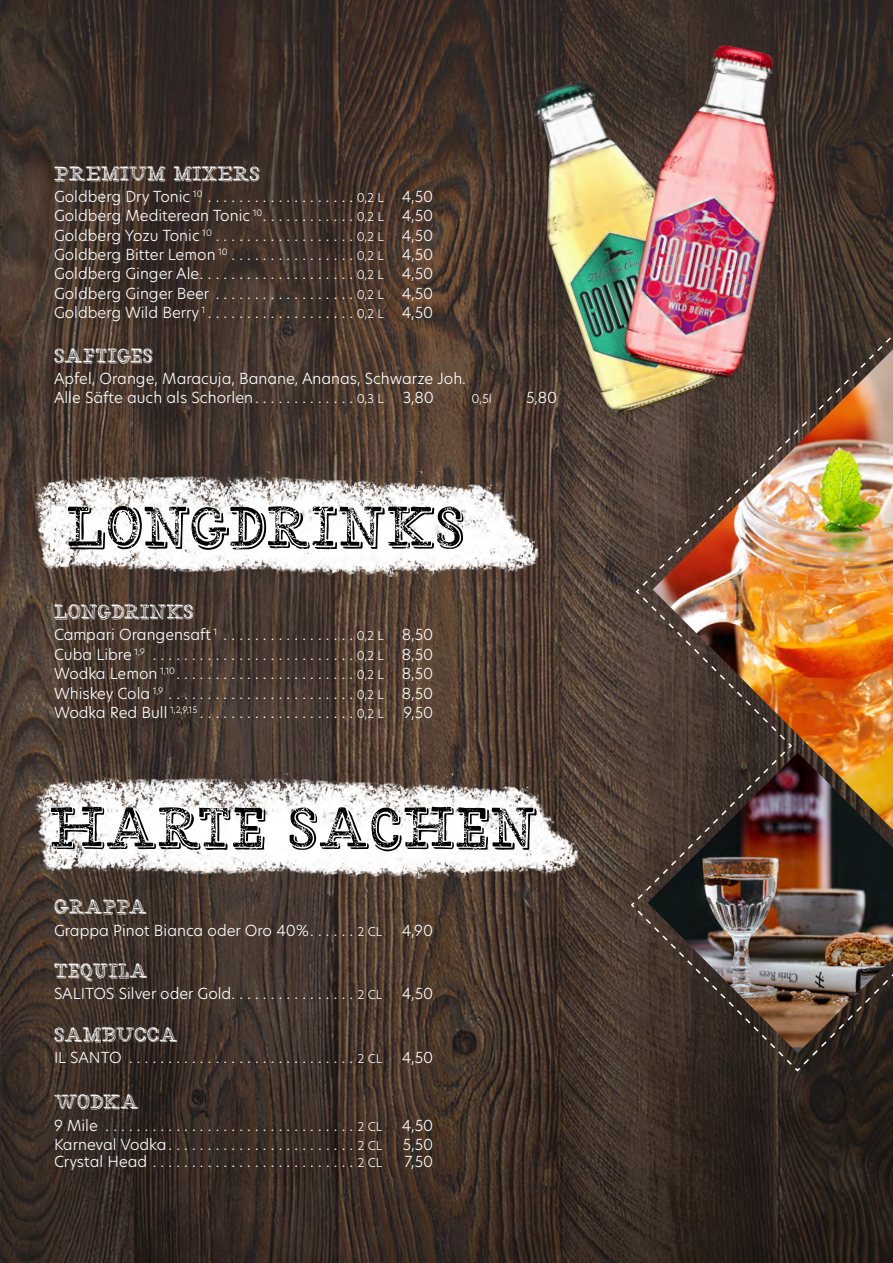
<style>
.page{position:relative;width:893px;height:1263px;background:#fff}
.page>*{position:absolute;margin:0;border:0;box-sizing:border-box;transform-origin:0 0}
.t1{font:68.4px "HMS Gilbert Slab Printed";color:#000}
.t2{font:24px "HMS Gilbert Slab Printed";color:#fff}
.t3{font:300 15px/19.4px "New Hero";color:#fff;text-align:justify}
.t4{font:300 12px "New Hero";color:#fff}
.s1{font-size:12px}
</style>
<div class="page">
<img style="left:0;top:0;width:893px;height:1263px">
<img style="left:501px;top:65px;width:129px;height:355px">
<img style="left:0;top:0;width:11px;height:357px">
<img style="left:621px;top:36px;width:186px;height:347px">
<img style="left:31px;top:471px;width:509px;height:106px">
<img style="left:31px;top:773px;width:550px;height:106px">
<img style="left:630px;top:313px;width:263px;height:760px">
<img style="left:653px;top:349px;width:240px;height:481px">
<h2 class="t2" style="left:54px;top:159px;width:208px">PREMIUM MIXERS</h2>
<p class="t3" style="left:54px;top:186px;width:381px">Goldberg Dry Tonic <sup>10</sup> . . . . . . . . . . . . . . . . . . <span class="s1">0,2 L</span> 4,50<br>Goldberg Mediterean Tonic <sup>10</sup> . . . . . . . . . . . <span class="s1">0,2 L</span> 4,50<br>Goldberg Yozu Tonic <sup>10</sup> . . . . . . . . . . . . . . . . . <span class="s1">0,2 L</span> 4,50<br>Goldberg Bitter Lemon <sup>10</sup> . . . . . . . . . . . . . . . <span class="s1">0,2 L</span> 4,50<br>Goldberg Ginger Ale . . . . . . . . . . . . . . . . . . . <span class="s1">0,2 L</span> 4,50<br>Goldberg Ginger Beer . . . . . . . . . . . . . . . . . <span class="s1">0,2 L</span> 4,50<br>Goldberg Wild Berry <sup>1</sup> . . . . . . . . . . . . . . . . . . <span class="s1">0,2 L</span> 4,50</p>
<h2 class="t2" style="left:54px;top:341px;width:101px">SAFTIGES</h2>
<p class="t3" style="left:54px;top:368px;width:411px">Apfel, Orange, Maracuja, Banane, Ananas, Schwarze Joh.<br>Alle Säfte auch als Schorlen . . . . . . . . . . . . <span class="s1">0,3 L</span></p>
<p class="t3" style="left:403px;top:388px;width:33px">3,80</p>
<p class="t4" style="left:471px;top:391px;width:22px">0,5l</p>
<p class="t3" style="left:526px;top:388px;width:33px">5,80</p>
<h1 class="t1" style="left:66px;top:486px;width:400px">LONGDRINKS</h1>
<h2 class="t2" style="left:54px;top:597px;width:141px">LONGDRINKS</h2>
<p class="t3" style="left:54px;top:625px;width:381px">Campari Orangensaft <sup>1</sup> . . . . . . . . . . . . . . . . <span class="s1">0,2 L</span> 8,50<br>Cuba Libre <sup>1,9</sup> . . . . . . . . . . . . . . . . . . . . . . . . . <span class="s1">0,2 L</span> 8,50<br>Wodka Lemon <sup>1,10</sup> . . . . . . . . . . . . . . . . . . . . . . <span class="s1">0,2 L</span> 8,50<br>Whiskey Cola <sup>1,9</sup> . . . . . . . . . . . . . . . . . . . . . . . <span class="s1">0,2 L</span> 8,50<br>Wodka Red Bull <sup>1,2,9,15</sup> . . . . . . . . . . . . . . . . . . . <span class="s1">0,2 L</span></p>
<p class="t3" style="left:404px;top:702px;width:31px">9,50</p>
<h1 class="t1" style="left:49px;top:787px;width:491px">HARTE SACHEN</h1>
<h2 class="t2" style="left:54px;top:893px;width:94px">GRAPPA</h2>
<p class="t3" style="left:54px;top:920px;width:330px">Grappa Pinot Bianca oder Oro 40% . . . . . . <span class="s1">2 CL</span></p>
<p class="t3" style="left:402px;top:920px;width:33px">4,90</p>
<h2 class="t2" style="left:54px;top:956px;width:95px">TEQUILA</h2>
<p class="t3" style="left:54px;top:984px;width:330px">SALITOS Silver oder Gold . . . . . . . . . . . . . . . . <span class="s1">2 CL</span></p>
<p class="t3" style="left:402px;top:984px;width:33px">4,50</p>
<h2 class="t2" style="left:54px;top:1020px;width:125px">SAMBUCCA</h2>
<p class="t3" style="left:54px;top:1047px;width:330px">IL SANTO . . . . . . . . . . . . . . . . . . . . . . . . . . . . . <span class="s1">2 CL</span></p>
<p class="t3" style="left:402px;top:1047px;width:33px">4,50</p>
<h2 class="t2" style="left:54px;top:1088px;width:86px">WODKA</h2>
<p class="t3" style="left:54px;top:1115px;width:330px">9 Mile . . . . . . . . . . . . . . . . . . . . . . . . . . . . . . . . <span class="s1">2 CL</span></p>
<p class="t3" style="left:402px;top:1115px;width:33px">4,50</p>
<p class="t3" style="left:54px;top:1135px;width:330px">Karneval Vodka . . . . . . . . . . . . . . . . . . . . . . . . <span class="s1">2 CL</span></p>
<p class="t3" style="left:403px;top:1135px;width:32px">5,50</p>
<p class="t3" style="left:54px;top:1152px;width:330px">Crystal Head . . . . . . . . . . . . . . . . . . . . . . . . . . <span class="s1">2 CL</span></p>
<p class="t3" style="left:405px;top:1152px;width:30px">7,50</p>
</div>
